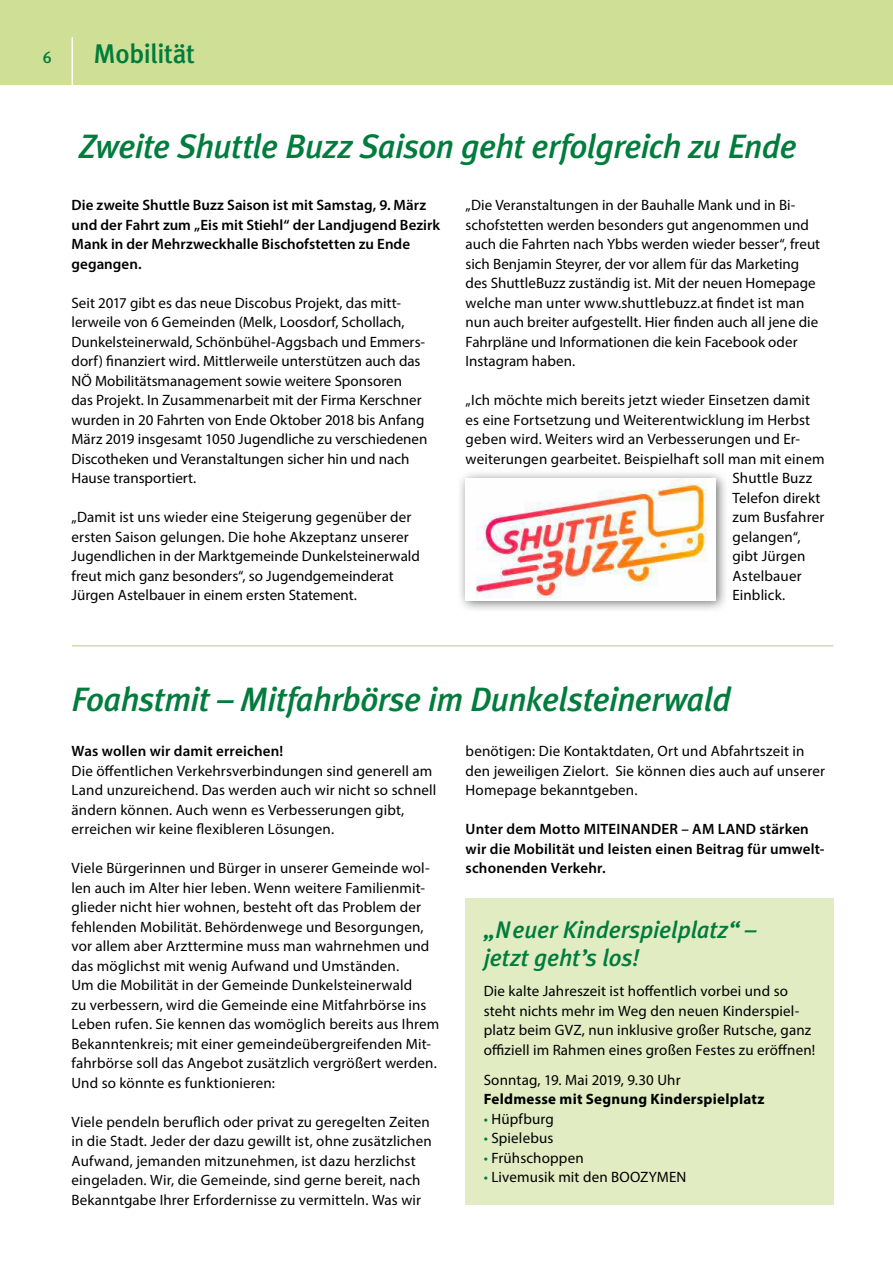
<style>
.page{position:relative;width:893px;height:1263px;background:#fff}
.page>*{position:absolute;margin:0;border:0;box-sizing:border-box;transform-origin:0 0}
.t1{font:italic 500 33.75px "Meta Plus";letter-spacing:-.015em;color:#007c3c}
.t2{font:500 27px "Meta Plus";letter-spacing:-.015em;color:#007c3c}
.t3{font:italic 500 24px/28.5px "Meta Plus";letter-spacing:-.005em;color:#007c3c}
.t4{font:500 16.5px "Meta Plus";color:#007c3c}
.t5{font:15px/19.5px "Myriad Pro";letter-spacing:.01em;color:#000}
.t6{font:600 15px/19.5px "Myriad Pro";letter-spacing:.005em;color:#000}
.t7{font:700 15px "Myriad Pro";letter-spacing:.015em;color:#000}
.s1{color:#007c3c}
</style>
<div class="page">
<div style="left:0;top:0;width:893px;height:85px;background:#cfdf96"></div>
<hr style="left:72px;top:37px;width:1px;height:49px;background:#fff">
<hr style="left:72px;top:645px;width:761px;height:1px;background:#cfdf96">
<div style="left:466px;top:898px;width:368px;height:307px;background:#e2ecc3"></div>
<div style="left:457px;top:470px;width:271px;height:143px;background:#000;opacity:.55"></div>
<img style="left:466px;top:478px;width:249px;height:122px">
<p class="t4" style="left:43px;top:47px;width:11px">6</p>
<h2 class="t2" style="left:94px;top:38px;width:103px">Mobilität</h2>
<h1 class="t1" style="left:79px;top:127px;width:720px">Zweite Shuttle Buzz Saison geht erfolgreich zu Ende</h1>
<p class="t6" style="left:72px;top:195px;width:370px">Die zweite Shuttle Buzz Saison ist mit Samstag, 9. März und der Fahrt zum „Eis mit Stiehl“ der Landjugend Bezirk Mank in der Mehrzweckhalle Bischofstetten zu Ende gegangen.</p>
<p class="t5" style="left:72px;top:292px;width:357px">Seit 2017 gibt es das neue Discobus Projekt, das mitt&shy;lerweile von 6 Gemeinden (Melk, Loosdorf, Schollach, Dunkelsteinerwald, Schönbühel-Aggsbach und Emmers&shy;dorf) finanziert wird. Mittlerweile unterstützen auch das NÖ Mobilitätsmanagement sowie weitere Sponsoren<br>das Projekt. In Zusammenarbeit mit der Firma Kerschner wurden in 20 Fahrten von Ende Oktober 2018 bis Anfang März 2019 insgesamt 1050 Jugendliche zu verschiedenen Discotheken und Veranstaltungen sicher hin und nach Hause transportiert.</p>
<p class="t5" style="left:72px;top:507px;width:350px">„Damit ist uns wieder eine Steigerung gegenüber der ersten Saison gelungen. Die hohe Akzeptanz unserer Jugendlichen in der Marktgemeinde Dunkelsteinerwald freut mich ganz besonders“, so Jugendgemeinderat Jürgen Astelbauer in einem ersten Statement.</p>
<p class="t5" style="left:466px;top:195px;width:356px">„Die Veranstaltungen in der Bauhalle Mank und in Bi&shy;schofstetten werden besonders gut angenommen und auch die Fahrten nach Ybbs werden wieder besser“, freut sich Benjamin Steyrer, der vor allem für das Marketing des ShuttleBuzz zuständig ist. Mit der neuen Homepage welche man unter www.shuttlebuzz.at findet ist man nun auch breiter aufgestellt. Hier finden auch all jene die Fahrpläne und Informationen die kein Facebook oder Instagram haben.</p>
<p class="t5" style="left:466px;top:390px;width:346px">„Ich möchte mich bereits jetzt wieder Einsetzen damit</p>
<p class="t5" style="left:466px;top:409px;width:346px">es eine Fortsetzung und Weiterentwicklung im Herbst</p>
<p class="t5" style="left:466px;top:429px;width:336px">geben wird. Weiters wird an Verbesserungen und Er-</p>
<p class="t5" style="left:466px;top:448px;width:360px">weiterungen gearbeitet. Beispielhaft soll man mit einem</p>
<p class="t5" style="left:732px;top:468px;width:81px">Shuttle Buzz</p>
<p class="t5" style="left:732px;top:487px;width:90px">Telefon direkt</p>
<p class="t5" style="left:732px;top:507px;width:93px">zum Busfahrer</p>
<p class="t5" style="left:732px;top:526px;width:70px">gelangen“,</p>
<p class="t5" style="left:732px;top:546px;width:74px">gibt Jürgen</p>
<p class="t5" style="left:732px;top:565px;width:71px">Astelbauer</p>
<p class="t5" style="left:732px;top:585px;width:54px">Einblick.</p>
<h1 class="t1" style="left:72px;top:680px;width:661px">Foahstmit – Mitfahrbörse im Dunkelsteinerwald</h1>
<p class="t6" style="left:72px;top:741px;width:213px">Was wollen wir damit erreichen!</p>
<p class="t5" style="left:72px;top:760px;width:366px">Die öffentlichen Verkehrsverbindungen sind generell am Land unzureichend. Das werden auch wir nicht so schnell ändern können. Auch wenn es Verbesserungen gibt, erreichen wir keine flexibleren Lösungen.</p>
<p class="t5" style="left:72px;top:858px;width:369px">Viele Bürgerinnen und Bürger in unserer Gemeinde wol&shy;len auch im Alter hier leben. Wenn weitere Familienmit&shy;glieder nicht hier wohnen, besteht oft das Problem der fehlenden Mobilität. Behördenwege und Besorgungen, vor allem aber Arzttermine muss man wahrnehmen und das möglichst mit wenig Aufwand und Umständen.<br>Um die Mobilität in der Gemeinde Dunkelsteinerwald<br>zu verbessern, wird die Gemeinde eine Mitfahrbörse ins Leben rufen. Sie kennen das womöglich bereits aus Ihrem Bekanntenkreis; mit einer gemeindeübergreifenden Mit&shy;fahrbörse soll das Angebot zusätzlich vergrößert werden.<br>Und so könnte es funktionieren:</p>
<p class="t5" style="left:72px;top:1111px;width:362px">Viele pendeln beruflich oder privat zu geregelten Zeiten in die Stadt. Jeder der dazu gewillt ist, ohne zusätzlichen Aufwand, jemanden mitzunehmen, ist dazu herzlichst eingeladen. Wir, die Gemeinde, sind gerne bereit, nach Bekanntgabe Ihrer Erfordernisse zu vermitteln. Was wir</p>
<p class="t5" style="left:466px;top:741px;width:361px">benötigen: Die Kontaktdaten, Ort und Abfahrtszeit in den jeweiligen Zielort. Sie können dies auch auf unserer<br>Homepage bekanntgeben.</p>
<p class="t6" style="left:466px;top:819px;width:360px">Unter dem Motto MITEINANDER – AM LAND stärken wir die Mobilität und leisten einen Beitrag für umwelt&shy;schonenden Verkehr.</p>
<h3 class="t3" style="left:484px;top:915px;width:274px">„Neuer Kinderspielplatz“ – jetzt geht’s los!</h3>
<p class="t5" style="left:484px;top:981px;width:333px">Die kalte Jahreszeit ist hoffentlich vorbei und so steht nichts mehr im Weg den neuen Kinderspiel&shy;platz beim GVZ, nun inklusive großer Rutsche, ganz offiziell im Rahmen eines großen Festes zu eröffnen!</p>
<p class="t5" style="left:484px;top:1070px;width:198px">Sonntag, 19. Mai 2019, 9.30 Uhr</p>
<p class="t7" style="left:484px;top:1089px;width:282px">Feldmesse mit Segnung Kinderspielplatz</p>
<p class="t5" style="left:484px;top:1109px;width:72px"><span class="s1">•</span> Hüpfburg</p>
<p class="t5" style="left:484px;top:1128px;width:71px"><span class="s1">•</span> Spielebus</p>
<p class="t5" style="left:484px;top:1148px;width:102px"><span class="s1">•</span> Frühschoppen</p>
<p class="t5" style="left:484px;top:1167px;width:204px"><span class="s1">•</span> Livemusik mit den BOOZYMEN</p>
</div>
